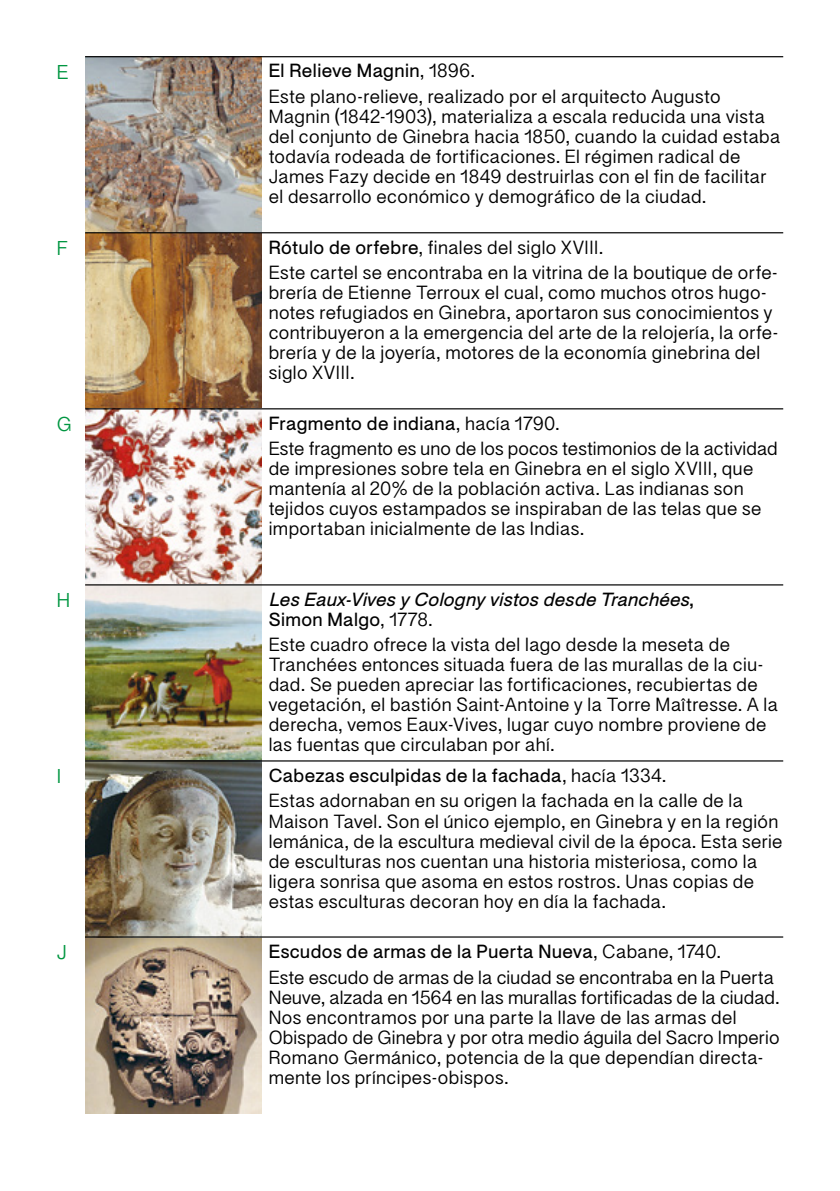
<style>
.page{position:relative;width:840px;height:1191px;background:#fff}
.page>*{position:absolute;margin:0;border:0;box-sizing:border-box;transform-origin:0 0}
.t1{font:20px "MAH Sans";color:#009641}
.t2{font:19px/20px "MAH Sans";letter-spacing:.025em;color:#000}
.t3{font:italic 19px/20px "MAH Sans";letter-spacing:.02em;color:#000}
.s1{font-style:inherit}
.s2{font-style:normal}
</style>
<div class="page">
<img style="left:85px;top:57px;width:176px;height:1056px">
<hr style="left:85px;top:56px;width:697px;height:1px;background:#000">
<hr style="left:85px;top:232px;width:697px;height:1px;background:#000">
<hr style="left:85px;top:408px;width:697px;height:1px;background:#000">
<hr style="left:85px;top:584px;width:697px;height:1px;background:#000">
<hr style="left:85px;top:760px;width:697px;height:1px;background:#000">
<hr style="left:85px;top:936px;width:697px;height:1px;background:#000">
<p class="t1" style="left:57px;top:61px;width:13px">E</p>
<p class="t1" style="left:57px;top:237px;width:12px">F</p>
<p class="t1" style="left:57px;top:413px;width:16px">G</p>
<p class="t1" style="left:57px;top:589px;width:15px">H</p>
<p class="t1" style="left:57px;top:765px;width:6px">I</p>
<p class="t1" style="left:57px;top:941px;width:11px">J</p>
<p class="t2" style="left:268px;top:58px;width:453px;line-height:25.6px"><span class="s1">El Relieve Magnin</span>, 1896.<br>Este plano-relieve, realizado por el arquitecto Augusto</p>
<p class="t2" style="left:268px;top:107px;width:512px">Magnin (1842-1903), materializa a escala reducida una vista del conjunto de Ginebra hacia 1850, cuando la cuidad estaba todavía rodeada de fortificaciones. El régimen radical de James Fazy decide en 1849 destruirlas con el fin de facilitar el desarrollo económico y demográfico de la ciudad.</p>
<p class="t2" style="left:268px;top:234px;width:510px;line-height:25.6px"><span class="s1">Rótulo de orfebre</span>, finales del siglo XVIII.<br>Este cartel se encontraba en la vitrina de la boutique de orfe-</p>
<p class="t2" style="left:268px;top:283px;width:510px">brería de Etienne Terroux el cual, como muchos otros hugo&shy;notes refugiados en Ginebra, aportaron sus conocimientos y contribuyeron a la emergencia del arte de la relojería, la orfe&shy;brería y de la joyería, motores de la economía ginebrina del siglo XVIII.</p>
<p class="t2" style="left:268px;top:410px;width:510px;line-height:25.6px"><span class="s1">Fragmento de indiana</span>, hacía 1790.<br>Este fragmento es uno de los pocos testimonios de la actividad</p>
<p class="t2" style="left:268px;top:459px;width:494px">de impresiones sobre tela en Ginebra en el siglo XVIII, que mantenía al 20% de la población activa. Las indianas son tejidos cuyos estampados se inspiraban de las telas que se importaban inicialmente de las Indias.</p>
<p class="t3" style="left:268px;top:589px;width:426px">Les Eaux-Vives y Cologny vistos desde Tranchées<span class="s2">,<br>Simon Malgo</span><span class="s2">, 1778.</span></p>
<p class="t2" style="left:268px;top:635px;width:510px">Este cuadro ofrece la vista del lago desde la meseta de Tranchées entonces situada fuera de las murallas de la ciu&shy;dad. Se pueden apreciar las fortificaciones, recubiertas de vegetación, el bastión Saint-Antoine y la Torre Maîtresse. A la derecha, vemos Eaux-Vives, lugar cuyo nombre proviene de las fuentas que circulaban por ahí.</p>
<p class="t2" style="left:268px;top:762px;width:475px;line-height:25.6px"><span class="s1">Cabezas esculpidas de la fachada</span>, hacía 1334.<br>Estas adornaban en su origen la fachada en la calle de la</p>
<p class="t2" style="left:268px;top:811px;width:515px">Maison Tavel. Son el único ejemplo, en Ginebra y en la región lemánica, de la escultura medieval civil de la época. Esta serie de esculturas nos cuentan una historia misteriosa, como la ligera sonrisa que asoma en estos rostros. Unas copias de estas esculturas decoran hoy en día la fachada.</p>
<p class="t2" style="left:268px;top:938px;width:506px;line-height:25.6px"><span class="s1">Escudos de armas de la Puerta Nueva</span>, Cabane, 1740.<br>Este escudo de armas de la ciudad se encontraba en la Puerta</p>
<p class="t2" style="left:268px;top:987px;width:512px">Neuve, alzada en 1564 en las murallas fortificadas de la ciudad.<br>Nos encontramos por una parte la llave de las armas del Obispado de Ginebra y por otra medio águila del Sacro Imperio Romano Germánico, potencia de la que dependían directa&shy;mente los príncipes-obispos.</p>
</div>
